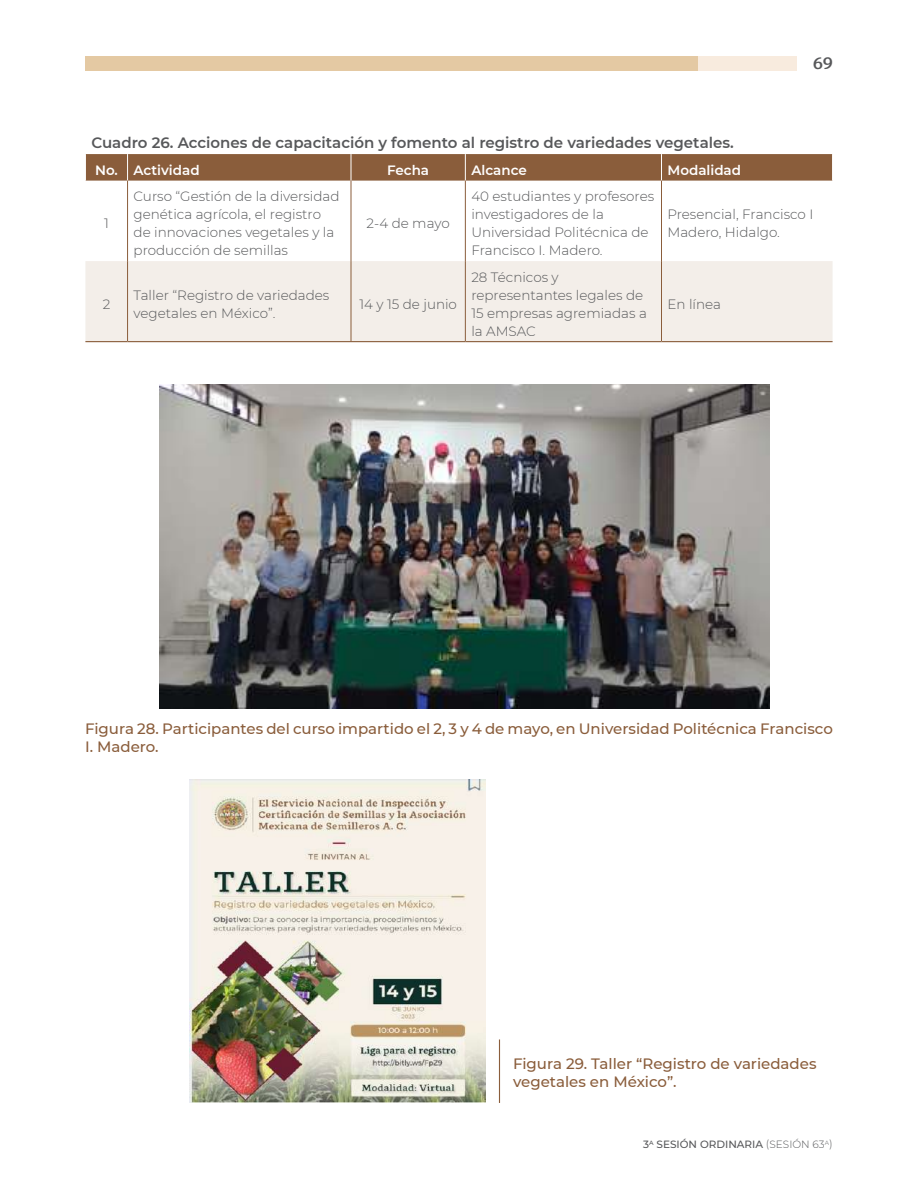
<style>
.page{position:relative;width:918px;height:1188px;background:#fff}
.page>*{position:absolute;margin:0;border:0;box-sizing:border-box;transform-origin:0 0}
.t1{font:700 16.5px "GMX";color:#57585a}
.t2{font:500 15px/18px "Montserrat";color:#8a5d3b}
.t3{font:600 15px "Montserrat";color:#57585a}
.t4{font:300 13.5px/18px "Montserrat";color:#57585a}
.t5{font:600 13.5px "Montserrat";color:#fff}
.t6{font:500 10.5px "Montserrat";color:#57585a}
.s1{font-weight:300}
</style>
<div class="page">
<div style="left:85px;top:261px;width:748px;height:80px;background:#f3eee9"></div>
<svg style="left:85px;top:154px;width:748px;height:27px;background:#8c613f"></svg>
<hr style="left:85px;top:341px;width:43px;height:1px;background:#8a5d3b">
<hr style="left:128px;top:341px;width:223px;height:1px;background:#8a5d3b">
<hr style="left:351px;top:341px;width:114px;height:1px;background:#8a5d3b">
<hr style="left:465px;top:341px;width:197px;height:1px;background:#8a5d3b">
<hr style="left:662px;top:341px;width:171px;height:1px;background:#8a5d3b">
<hr style="left:127px;top:181px;width:1px;height:80px;background:#8a5d3b">
<hr style="left:351px;top:181px;width:1px;height:80px;background:#8a5d3b">
<hr style="left:465px;top:181px;width:1px;height:80px;background:#8a5d3b">
<hr style="left:661px;top:181px;width:1px;height:80px;background:#8a5d3b">
<hr style="left:127px;top:261px;width:1px;height:80px;background:#8a5d3b">
<hr style="left:351px;top:261px;width:1px;height:80px;background:#8a5d3b">
<hr style="left:465px;top:261px;width:1px;height:80px;background:#8a5d3b">
<hr style="left:661px;top:261px;width:1px;height:80px;background:#8a5d3b">
<img style="left:159px;top:385px;width:611px;height:324px">
<img style="left:189px;top:780px;width:297px;height:323px">
<hr style="left:499px;top:1040px;width:1px;height:63px;background:#8a5d3b">
<div style="left:85px;top:56px;width:613px;height:15px;background:#e4c9a3"></div>
<div style="left:698px;top:56px;width:98px;height:15px;background:#f8ebde"></div>
<p class="t3" style="left:91px;top:132px;width:644px">Cuadro 26. Acciones de capacitación y fomento al registro de variedades vegetales.</p>
<p class="t5" style="left:95px;top:160px;width:106px">No. Actividad</p>
<p class="t5" style="left:387px;top:160px;width:44px">Fecha</p>
<p class="t5" style="left:471px;top:160px;width:57px">Alcance</p>
<p class="t5" style="left:668px;top:160px;width:75px">Modalidad</p>
<p class="t1" style="left:813px;top:54px;width:22px">69</p>
<p class="t4" style="left:104px;top:214px;width:6px">1</p>
<p class="t4" style="left:134px;top:187px;width:208px">Curso “Gestión de la diversidad genética agrícola, el registro de innovaciones vegetales y la producción de semillas</p>
<p class="t4" style="left:367px;top:214px;width:85px">2-4 de mayo</p>
<p class="t4" style="left:103px;top:294px;width:9px">2</p>
<p class="t4" style="left:134px;top:285px;width:197px">Taller “Registro de variedades vegetales en México”.</p>
<p class="t4" style="left:359px;top:294px;width:99px">14 y 15 de junio</p>
<p class="t4" style="left:471px;top:187px;width:184px">40 estudiantes y profesores investigadores de la<br>Universidad Politécnica de<br>Francisco I. Madero.</p>
<p class="t4" style="left:471px;top:267px;width:177px">28 Técnicos y representantes legales de<br>15 empresas agremiadas a la AMSAC</p>
<p class="t4" style="left:668px;top:205px;width:147px">Presencial, Francisco I<br>Madero, Hidalgo.</p>
<p class="t4" style="left:668px;top:294px;width:55px">En línea</p>
<p class="t2" style="left:85px;top:719px;width:749px">Figura 28. Participantes del curso impartido el 2, 3 y 4 de mayo, en Universidad Politécnica Francisco<br>I. Madero.</p>
<p class="t2" style="left:513px;top:1054px;width:305px">Figura 29. Taller “Registro de variedades vegetales en México”.</p>
<p class="t6" style="left:643px;top:1137px;width:191px">3<sup>A</sup> SESIÓN ORDINARIA <span class="s1">(SESIÓN 63</span><sup>A</sup><span class="s1">)</span></p>
</div>
